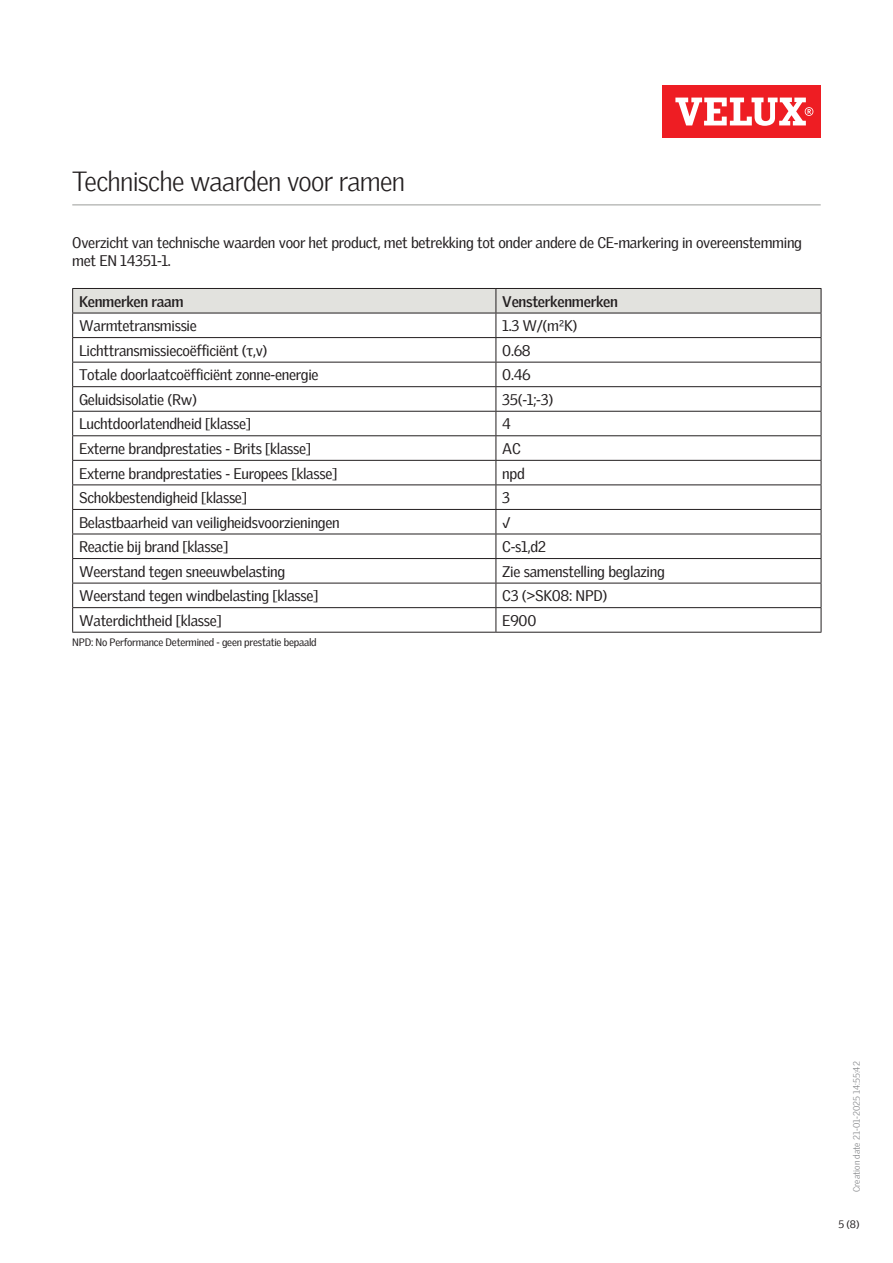
<style>
.page{position:relative;width:893px;height:1263px;background:#fff}
.page>*{position:absolute;margin:0;border:0;box-sizing:border-box;transform-origin:0 0}
.Headline_With_Line_B{font:300 27px "Velux Gothic";letter-spacing:-.025em;color:#231f20}
.Body_Regular{font:15px/18px "Velux Gothic";letter-spacing:-.02em;color:#231f20}
.Body_Heading{font:700 15px "Velux Gothic";letter-spacing:-.02em;color:#231f20}
.t1{font:10.5px "Velux Gothic";letter-spacing:-.02em;color:#231f20}
.t2{font:300 9px "Velux Gothic";color:#7c7e81}
</style>
<div class="page">
<div style="left:662px;top:85px;width:159px;height:53px;background:#ee1d23"></div>
<svg style="left:675px;top:98px;width:138px;height:28px"></svg>
<hr style="left:72px;top:204px;width:749px;height:2px;background:#bcbdbb">
<hr style="left:72px;top:632px;width:424px;height:1px;background:#231f20">
<svg style="left:72px;top:288px;width:750px;height:344px"></svg>
<hr style="left:496px;top:632px;width:325px;height:1px;background:#231f20">
<p class="Headline_With_Line_B" style="left:72px;top:161px;width:334px">Technische waarden voor ramen</p>
<p class="Body_Regular" style="left:72px;top:232px;width:731px">Overzicht van technische waarden voor het product, met betrekking tot onder andere de CE-markering in overeenstemming met EN 14351-1.</p>
<p class="Body_Heading" style="left:79px;top:290px;width:106px">Kenmerken raam</p>
<p class="Body_Heading" style="left:502px;top:290px;width:117px">Vensterkenmerken</p>
<p class="Body_Regular" style="left:79px;top:315px;width:119px">Warmtetransmissie</p>
<p class="Body_Regular" style="left:502px;top:315px;width:77px">1.3 W/(m²K)</p>
<p class="Body_Regular" style="left:79px;top:340px;width:190px">Lichttransmissiecoëfficiënt (τ,v)</p>
<p class="Body_Regular" style="left:502px;top:340px;width:30px">0.68</p>
<p class="Body_Regular" style="left:79px;top:364px;width:241px">Totale doorlaatcoëfficiënt zonne-energie</p>
<p class="Body_Regular" style="left:502px;top:364px;width:30px">0.46</p>
<p class="Body_Regular" style="left:79px;top:389px;width:119px">Geluidsisolatie (Rw)</p>
<p class="Body_Regular" style="left:502px;top:389px;width:52px">35(-1;-3)</p>
<p class="Body_Regular" style="left:79px;top:414px;width:174px">Luchtdoorlatendheid [klasse]</p>
<p class="Body_Regular" style="left:502px;top:414px;width:10px">4</p>
<p class="Body_Regular" style="left:79px;top:438px;width:234px">Externe brandprestaties - Brits [klasse]</p>
<p class="Body_Regular" style="left:502px;top:438px;width:20px">AC</p>
<p class="Body_Regular" style="left:79px;top:463px;width:260px">Externe brandprestaties - Europees [klasse]</p>
<p class="Body_Regular" style="left:502px;top:463px;width:24px">npd</p>
<p class="Body_Regular" style="left:79px;top:487px;width:169px">Schokbestendigheid [klasse]</p>
<p class="Body_Regular" style="left:502px;top:487px;width:9px">3</p>
<p class="Body_Regular" style="left:79px;top:512px;width:262px">Belastbaarheid van veiligheidsvoorzieningen</p>
<p class="Body_Regular" style="left:502px;top:512px;width:10px">√</p>
<p class="Body_Regular" style="left:79px;top:536px;width:151px">Reactie bij brand [klasse]</p>
<p class="Body_Regular" style="left:502px;top:536px;width:45px">C-s1,d2</p>
<p class="Body_Regular" style="left:79px;top:561px;width:208px">Weerstand tegen sneeuwbelasting</p>
<p class="Body_Regular" style="left:502px;top:561px;width:164px">Zie samenstelling beglazing</p>
<p class="Body_Regular" style="left:79px;top:585px;width:241px">Weerstand tegen windbelasting [klasse]</p>
<p class="Body_Regular" style="left:502px;top:585px;width:107px">C3 (&gt;SK08: NPD)</p>
<p class="Body_Regular" style="left:79px;top:610px;width:144px">Waterdichtheid [klasse]</p>
<p class="Body_Regular" style="left:502px;top:610px;width:36px">E900</p>
<p class="t1" style="left:72px;top:634px;width:246px">NPD: No Performance Determined - geen prestatie bepaald</p>
<p class="t2" style="left:850px;top:1192px;width:132px;rotate:-90deg">Creation date 21-01-2025 14:55:42</p>
<p class="t1" style="left:838px;top:1216px;width:23px">5 (8)</p>
</div>
